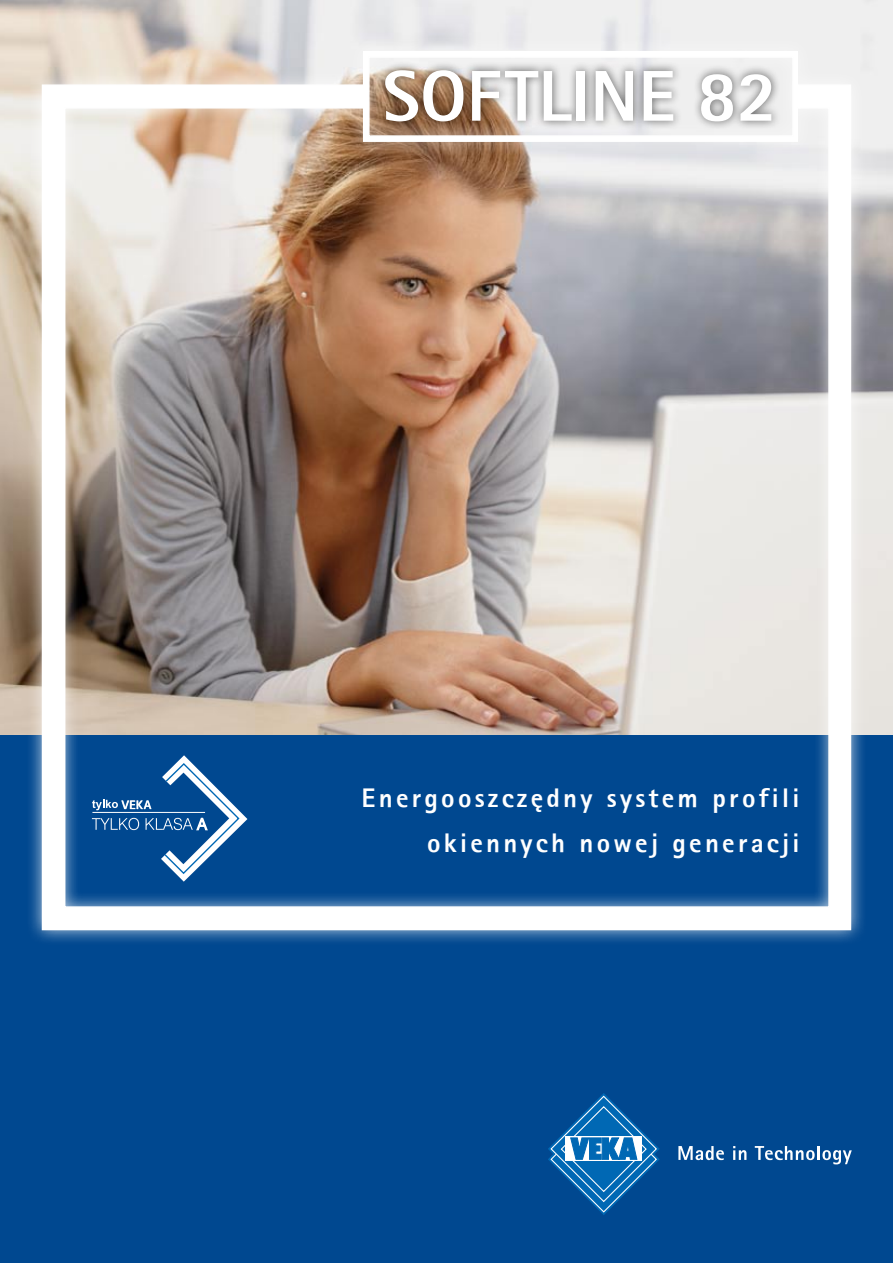
<style>
.page{position:relative;width:893px;height:1263px;background:#fff}
.page>*{position:absolute;margin:0;border:0;box-sizing:border-box;transform-origin:0 0}
.t1{font:800 72px "Rotis Sans Serif Pl";color:#fff}
.t2{font:800 27px/45px "Rotis Sans Serif Pl";letter-spacing:.12em;color:#fff;text-align:right}
.t3{font:800 12.45px "Rotis Sans Serif Pl";color:#fff}
</style>
<div class="page">
<img style="left:0;top:0;width:893px;height:736px">
<div style="left:0;top:736px;width:893px;height:527px;background:#004890"></div>
<div style="left:25px;top:34px;width:841px;height:911px;background:#fff;opacity:.75"></div>
<img style="left:41px;top:50px;width:811px;height:881px">
<svg style="left:548px;top:1093px;width:112px;height:122px"></svg>
<svg style="left:678px;top:1146px;width:46px;height:14px"></svg>
<svg style="left:733px;top:1146px;width:13px;height:14px"></svg>
<svg style="left:755px;top:1146px;width:60px;height:14px"></svg>
<hr style="left:817px;top:1146px;width:3px;height:14px;background:#fff">
<svg style="left:822px;top:1150px;width:30px;height:14px"></svg>
<svg style="left:92px;top:755px;width:155px;height:127px"></svg>
<h1 class="t1" style="left:383px;top:50px;width:396px">SOFTLINE 82</h1>
<p class="t3" style="left:122px;top:797px;width:31px">VEKA</p>
<p class="t2" style="left:361px;top:774px;width:439px">Energooszczędny system profili okiennych nowej generacji</p>
</div>
